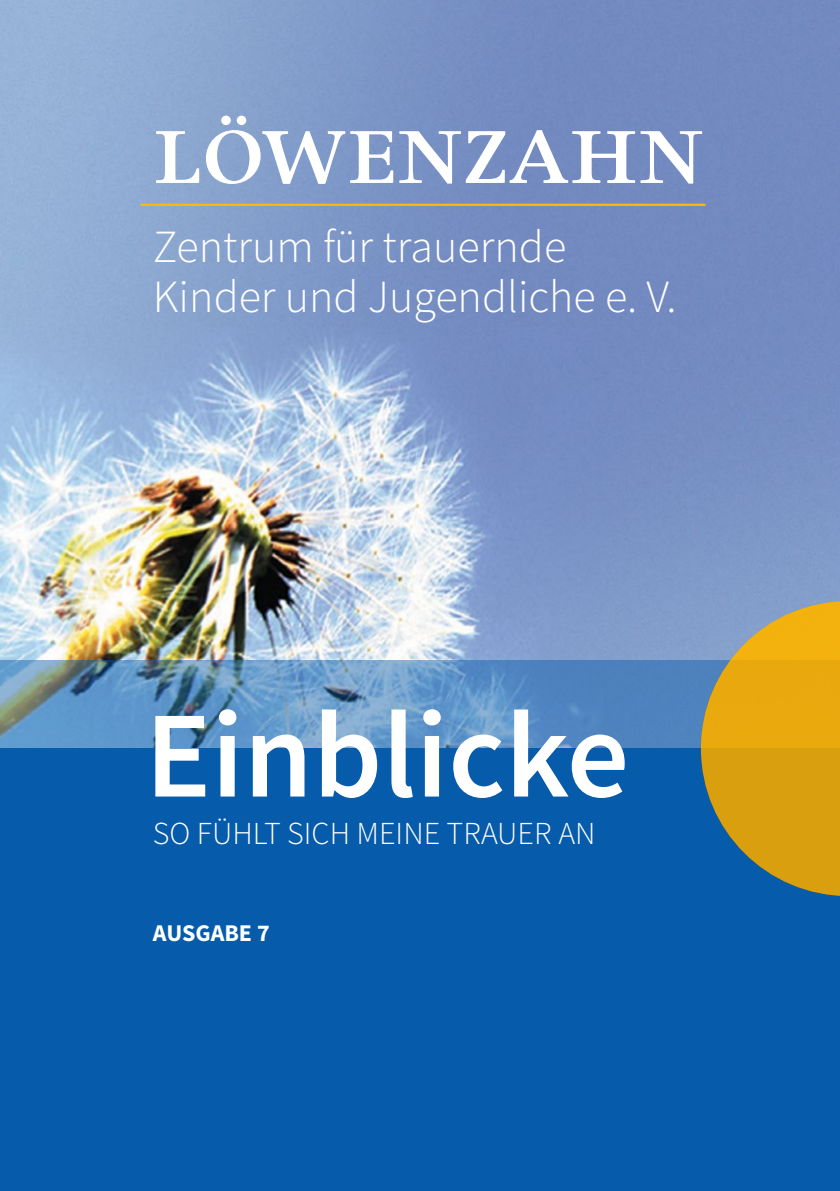
<style>
.page{position:relative;width:840px;height:1191px;background:#fff}
.page>*{position:absolute;margin:0;border:0;box-sizing:border-box;transform-origin:0 0}
.t1{font:600 123.2px "Source Sans Pro";color:#fff}
.t2{font:600 90px "Apollo MT Std";color:#fff}
.t3{font:300 46px/50px "Source Sans Pro";color:#fff}
.t4{font:300 32px "Source Sans Pro";color:#fff}
.t5{font:700 24px "Source Sans Pro";letter-spacing:-.005em;color:#fff}
</style>
<div class="page">
<img style="left:0;top:0;width:839px;height:660px">
<div style="left:0;top:748px;width:839px;height:443px;background:#065baa"></div>
<svg style="left:0;top:660px;width:700px;height:88px;background:#5f91bf"></svg>
<svg style="left:700px;top:601px;width:139px;height:295px;background:#bc9b36"></svg>
<hr style="left:140px;top:204px;width:565px;height:2px;background:#fdb913">
<h2 class="t2" style="left:153px;top:109px;width:553px">LÖWENZAHN</h2>
<p class="t3" style="left:153px;top:222px;width:525px">Zentrum für trauernde<br>Kinder und Jugendliche e. V.</p>
<h1 class="t1" style="left:145px;top:678px;width:485px">Einblicke</h1>
<p class="t4" style="left:153px;top:814px;width:444px">So fühlt sich meine trauer an</p>
<p class="t5" style="left:153px;top:918px;width:118px">AUSGABE 7</p>
</div>
